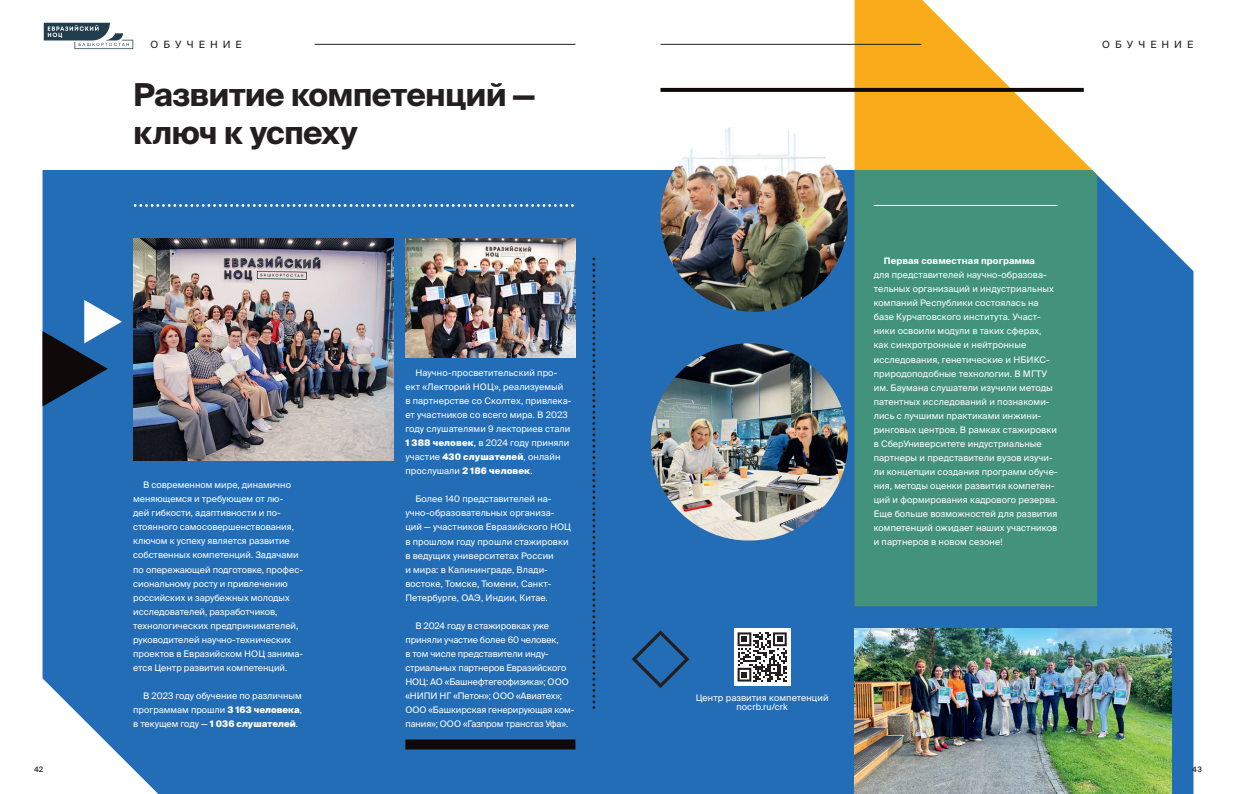
<style>
.page{position:relative;width:1236px;height:794px;background:#fff}
.page>*{position:absolute;margin:0;border:0;box-sizing:border-box;transform-origin:0 0}
.t1{font:700 31.6px/37.9px "Suisse Intl";letter-spacing:-.03em;color:#231f20}
.t2{font:10px "Suisse Intl";letter-spacing:.49em;color:#231f20}
.t3{font:9px/14px "Suisse Intl";letter-spacing:.01em;color:#fff}
.t4{font:9px/14px "Suisse Intl";letter-spacing:-.01em;color:#fff}
.t5{font:700 9px "Suisse Intl";letter-spacing:.01em;color:#fff}
.t6{font:7.5px "Suisse Intl";color:#231f20}
.s1{font-weight:900}
</style>
<div class="page">
<div style="left:43px;top:170px;width:1150px;height:624px;background:#226db6"></div>
<img style="left:854px;top:628px;width:317px;height:166px">
<img style="left:660px;top:124px;width:188px;height:188px;border-radius:94px">
<img style="left:651px;top:343px;width:197px;height:197px;border-radius:97px">
<svg style="left:854px;top:0;width:243px;height:606px;background:#75a178"></svg>
<svg style="left:632px;top:630px;width:57px;height:58px;background:#22619f"></svg>
<svg style="left:43px;top:300px;width:79px;height:106px;background:#325e8b"></svg>
<img style="left:405px;top:238px;width:170px;height:119px">
<svg style="left:134px;top:204px;width:440px;height:3px"></svg>
<svg style="left:592px;top:257px;width:3px;height:452px"></svg>
<div style="left:405px;top:739px;width:170px;height:10px;background:#10090a"></div>
<svg style="left:660px;top:88px;width:424px;height:4px;background:#150e0d"></svg>
<img style="left:133px;top:238px;width:261px;height:222px">
<hr style="left:874px;top:205px;width:184px;height:1px;background:#fff">
<div style="left:734px;top:628px;width:57px;height:57px;background:#fff"></div>
<svg style="left:738px;top:632px;width:49px;height:49px"></svg>
<hr style="left:315px;top:44px;width:260px;height:1px;background:#231f20">
<hr style="left:660px;top:44px;width:261px;height:1px;background:#231f20">
<svg style="left:44px;top:23px;width:89px;height:26px"></svg>
<p class="t2" style="left:151px;top:38px;width:93px">ОБУЧЕНИЕ</p>
<p class="t2" style="left:1102px;top:38px;width:93px">ОБУЧЕНИЕ</p>
<h1 class="t1" style="left:133px;top:76px;width:404px">Развитие компетенций — ключ к успеху</h1>
<p class="t3" style="left:133px;top:478px;width:172px;text-indent:10px">В современном мире, динамично меняющемся и требующем от лю-<br>дей гибкости, адаптивности и по&shy;стоянного самосовершенствования, ключом к успеху является развитие собственных компетенций. Задачами по опережающей подготовке, профес&shy;сиональному росту и привлечению российских и зарубежных молодых исследователей, разработчиков, технологических предпринимателей, руководителей научно-технических проектов в Евразийском НОЦ занима&shy;ется Центр развития компетенций.</p>
<p class="t3" style="left:133px;top:688px;width:170px;text-align:justify;text-indent:10px">В 2023 году обучение по различным программам прошли <span class="s1">3 163 человека</span>, в текущем году — <span class="s1">1 036 слушателей</span>.</p>
<p class="t3" style="left:405px;top:366px;width:168px;text-indent:10px">Научно-просветительский про&shy;ект «Лекторий НОЦ», реализуемый<br>в партнерстве со Сколтех, привлека&shy;ет участников со всего мира. В 2023 году слушателями 9 лекториев стали<br><span class="s1">1 388 человек</span>, в 2024 году приняли участие <span class="s1">430 слушателей</span>, онлайн прослушали <span class="s1">2 186 человек</span>.</p>
<p class="t3" style="left:405px;top:492px;width:167px;text-indent:10px">Более 140 представителей на&shy;учно-образовательных организа&shy;ций — участников Евразийского НОЦ в прошлом году прошли стажировки в ведущих университетах России<br>и мира: в Калининграде, Влади&shy;востоке, Томске, Тюмени, Санкт-<br>Петербурге, ОАЭ, Индии, Китае.</p>
<p class="t4" style="left:405px;top:618px;width:171px;text-indent:10px">В 2024 году в стажировках уже приняли участие более 60 человек,<br>в том числе представители инду&shy;стриальных партнеров Евразийского НОЦ: АО «Башнефтегеофизика»; ООО «НИПИ НГ «Петон»; ООО «Авиатех»; ООО «Башкирская генерирующая ком&shy;пания»; ООО «Газпром трансгаз Уфа».</p>
<p class="t5" style="left:884px;top:256px;width:153px">Первая совместная программа</p>
<p class="t3" style="left:874px;top:268px;width:185px">для представителей научно-образова&shy;тельных организаций и индустриальных компаний Республики состоялась на базе Курчатовского института. Участ&shy;ники освоили модули в таких сферах, как синхротронные и нейтронные исследования, генетические и НБИКС&shy;природоподобные технологии. В МГТУ им. Баумана слушатели изучили методы патентных исследований и познакоми&shy;лись с лучшими практиками инжини&shy;ринговых центров. В рамках стажировки в СберУниверситете индустриальные партнеры и представители вузов изучи&shy;ли концепции создания программ обуче&shy;ния, методы оценки развития компетен&shy;ций и формирования кадрового резерва.<br>Еще больше возможностей для развития компетенций ожидает наших участников и партнеров в новом сезоне!</p>
<p class="t3" style="left:696px;top:693px;width:134px;line-height:9px;text-align:center">Центр развития компетенций nocrb.ru/crk</p>
<p class="t6" style="left:34px;top:765px;width:11px">42</p>
<p class="t6" style="left:1192px;top:765px;width:11px">43</p>
</div>
